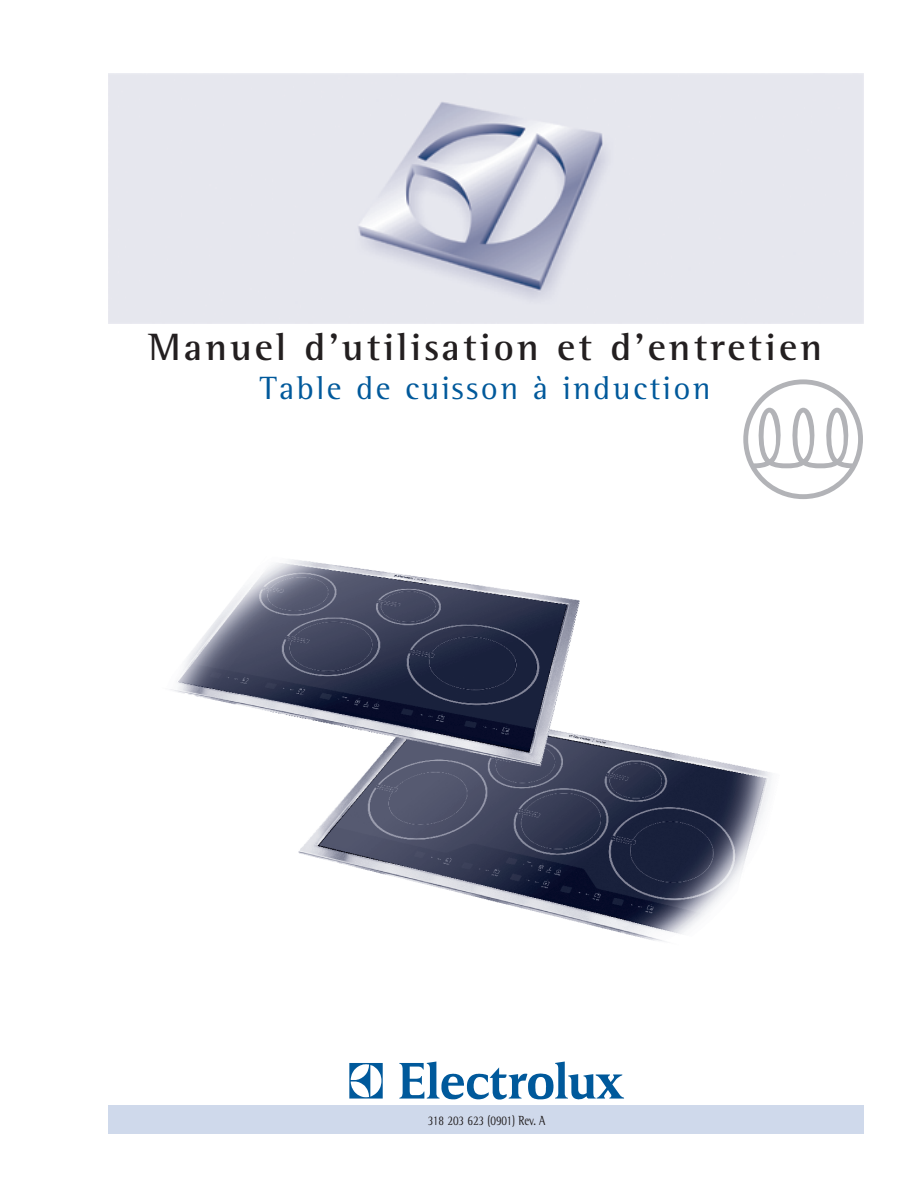
<style>
.page{position:relative;width:918px;height:1188px;background:#fff}
.page>*{position:absolute;margin:0;border:0;box-sizing:border-box;transform-origin:0 0}
.t1{font:700 39px "Rotis Semi Serif";letter-spacing:.08em;color:#231f20}
.t2{font:33px "Rotis Semi Serif";letter-spacing:.075em;color:#00599b}
.t3{font:13.5px "Rotis Semi Serif";color:#231f20;scale:.8 1}
</style>
<div class="page">
<div style="left:108px;top:1106px;width:756px;height:28px;background:#cfd9eb"></div>
<svg style="left:399px;top:1062px;width:225px;height:38px"></svg>
<svg style="left:349px;top:1063px;width:34px;height:36px"></svg>
<img style="left:108px;top:73px;width:756px;height:251px">
<img style="left:170px;top:559px;width:602px;height:383px">
<svg style="left:743px;top:379px;width:120px;height:120px"></svg>
<p class="t1" style="left:149px;top:323px;width:675px">Manuel d’utilisation et d’entretien</p>
<p class="t2" style="left:259px;top:369px;width:453px">Table de cuisson à induction</p>
<p class="t3" style="left:428px;top:1112px;width:148px">318 203 623 (0901) Rev. A</p>
</div>
